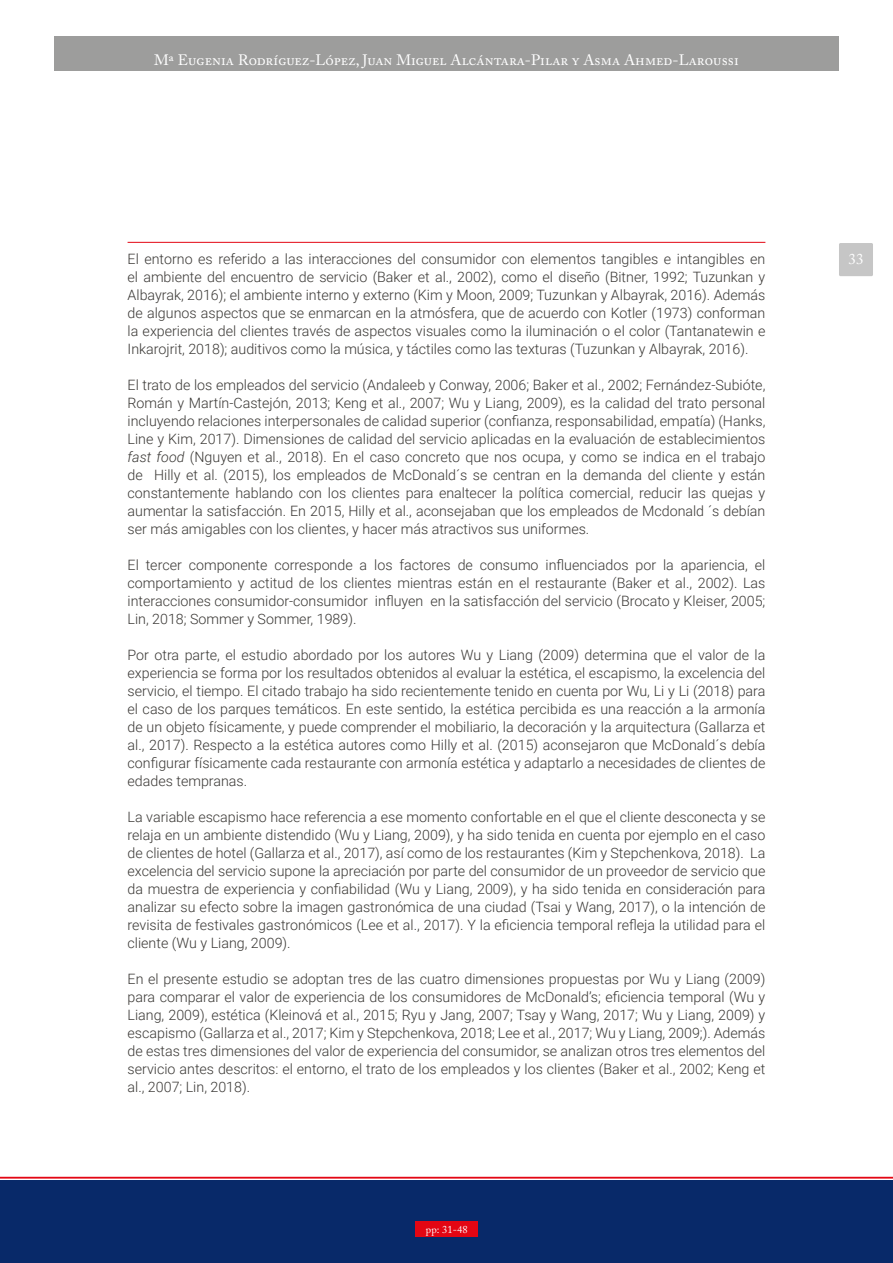
<style>
.page{position:relative;width:893px;height:1263px;background:#fff}
.page>*{position:absolute;margin:0;border:0;box-sizing:border-box;transform-origin:0 0}
.t1{font:15px "Adobe Caslon Pro";letter-spacing:.005em;color:#fff}
.t2{font:300 14.25px/18px "Roboto";color:#3a3835;text-align:justify}
.t3{font:10.5px "Adobe Caslon Pro";color:#fff}
.s1{font-style:italic}
</style>
<div class="page">
<div style="left:54px;top:37px;width:785px;height:34px;background:#9d9d9c"></div>
<svg style="left:0;top:1177px;width:893px;height:2px"></svg>
<div style="left:0;top:1180px;width:893px;height:83px;background:#082969"></div>
<div style="left:839px;top:243px;width:34px;height:33px;background:#c6c6c6;border-radius:2px"></div>
<hr style="left:128px;top:242px;width:637px;height:1px;background:#e30613">
<div style="left:415px;top:1221px;width:63px;height:16px;background:#e30613"></div>
<p class="t1" style="left:154px;top:51px;width:586px">Mª Eugenia Rodríguez-López, Juan Miguel Alcántara-Pilar y Asma Ahmed-Laroussi</p>
<p class="t2" style="left:128px;top:250px;width:639px">El entorno es referido a las interacciones del consumidor con elementos tangibles e intangibles en</p>
<p class="t1" style="left:848px;top:250px;width:16px">33</p>
<p class="t2" style="left:128px;top:268px;width:639px">el ambiente del encuentro de servicio (Baker et al., 2002), como el diseño (Bitner, 1992; Tuzunkan y Albayrak, 2016); el ambiente interno y externo (Kim y Moon, 2009; Tuzunkan y Albayrak, 2016). Además de algunos aspectos que se enmarcan en la atmósfera, que de acuerdo con Kotler (1973) conforman la experiencia del clientes través de aspectos visuales como la iluminación o el color (Tantanatewin e Inkarojrit, 2018); auditivos como la música, y táctiles como las texturas (Tuzunkan y Albayrak, 2016).</p>
<p class="t2" style="left:128px;top:376px;width:639px">El trato de los empleados del servicio (Andaleeb y Conway, 2006; Baker et al., 2002; Fernández-Subióte, Román y Martín-Castejón, 2013; Keng et al., 2007; Wu y Liang, 2009), es la calidad del trato personal incluyendo relaciones interpersonales de calidad superior (confianza, responsabilidad, empatía) (Hanks, Line y Kim, 2017). Dimensiones de calidad del servicio aplicadas en la evaluación de establecimientos <span class="s1">fast food</span> (Nguyen et al., 2018). En el caso concreto que nos ocupa, y como se indica en el trabajo de Hilly et al. (2015), los empleados de McDonald´s se centran en la demanda del cliente y están constantemente hablando con los clientes para enaltecer la política comercial, reducir las quejas y aumentar la satisfacción. En 2015, Hilly et al., aconsejaban que los empleados de Mcdonald ´s debían ser más amigables con los clientes, y hacer más atractivos sus uniformes.</p>
<p class="t2" style="left:128px;top:556px;width:639px">El tercer componente corresponde a los factores de consumo influenciados por la apariencia, el comportamiento y actitud de los clientes mientras están en el restaurante (Baker et al., 2002). Las interacciones consumidor-consumidor influyen en la satisfacción del servicio (Brocato y Kleiser, 2005; Lin, 2018; Sommer y Sommer, 1989).</p>
<p class="t2" style="left:128px;top:646px;width:639px">Por otra parte, el estudio abordado por los autores Wu y Liang (2009) determina que el valor de la experiencia se forma por los resultados obtenidos al evaluar la estética, el escapismo, la excelencia del servicio, el tiempo. El citado trabajo ha sido recientemente tenido en cuenta por Wu, Li y Li (2018) para el caso de los parques temáticos. En este sentido, la estética percibida es una reacción a la armonía de un objeto físicamente, y puede comprender el mobiliario, la decoración y la arquitectura (Gallarza et al., 2017). Respecto a la estética autores como Hilly et al. (2015) aconsejaron que McDonald´s debía configurar físicamente cada restaurante con armonía estética y adaptarlo a necesidades de clientes de edades tempranas.</p>
<p class="t2" style="left:128px;top:808px;width:639px">La variable escapismo hace referencia a ese momento confortable en el que el cliente desconecta y se relaja en un ambiente distendido (Wu y Liang, 2009), y ha sido tenida en cuenta por ejemplo en el caso de clientes de hotel (Gallarza et al., 2017), así como de los restaurantes (Kim y Stepchenkova, 2018). La excelencia del servicio supone la apreciación por parte del consumidor de un proveedor de servicio que da muestra de experiencia y confiabilidad (Wu y Liang, 2009), y ha sido tenida en consideración para analizar su efecto sobre la imagen gastronómica de una ciudad (Tsai y Wang, 2017), o la intención de revisita de festivales gastronómicos (Lee et al., 2017). Y la eficiencia temporal refleja la utilidad para el cliente (Wu y Liang, 2009).</p>
<p class="t2" style="left:128px;top:970px;width:639px">En el presente estudio se adoptan tres de las cuatro dimensiones propuestas por Wu y Liang (2009) para comparar el valor de experiencia de los consumidores de McDonald’s; eficiencia temporal (Wu y Liang, 2009), estética (Kleinová et al., 2015; Ryu y Jang, 2007; Tsay y Wang, 2017; Wu y Liang, 2009) y escapismo (Gallarza et al., 2017; Kim y Stepchenkova, 2018; Lee et al., 2017; Wu y Liang, 2009;). Además de estas tres dimensiones del valor de experiencia del consumidor, se analizan otros tres elementos del servicio antes descritos: el entorno, el trato de los empleados y los clientes (Baker et al., 2002; Keng et al., 2007; Lin, 2018).</p>
<p class="t3" style="left:426px;top:1223px;width:43px">pp: 31-48</p>
</div>
